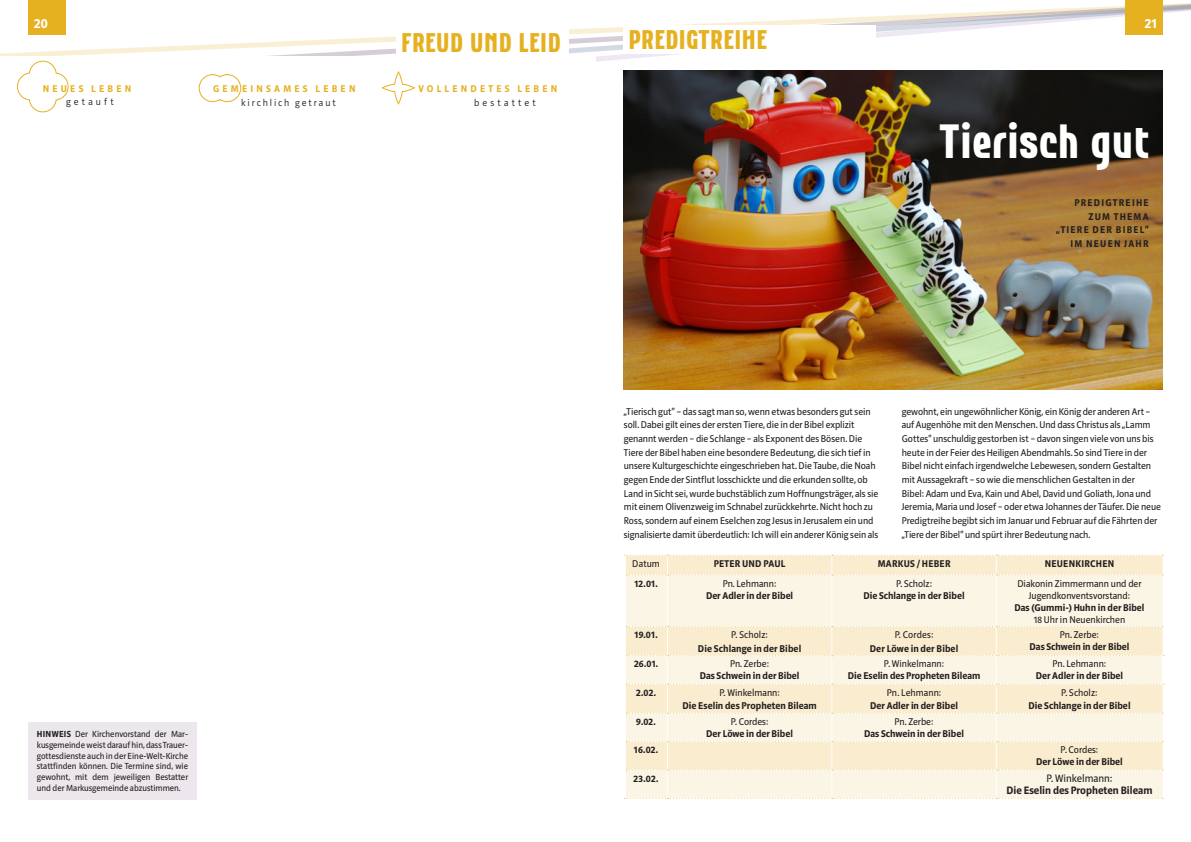
<style>
.page{position:relative;width:1191px;height:842px;background:#fff}
.page>*{position:absolute;margin:0;border:0;box-sizing:border-box;transform-origin:0 0}
.nix{font:700 48px "Kamenica";letter-spacing:-.01em;color:#fff}
.head-seite{font:700 27px "Kamenica";letter-spacing:-.015em;color:#e6b120}
.copy-fliesstext{font:700 14px "Riga";color:#fff}
.nix-2{font:700 11px "Riga";color:#231f20}
.nix-3{font:11px "Riga";color:#231f20}
.nix-4{font:10px/13.7px "Riga";letter-spacing:-.005em;color:#231f20}
.nix-5{font:700 10px "Riga";color:#231f20}
.copy-fliesstext-ohne-abstand{font:700 10px "Riga";letter-spacing:.01em;color:#231f20}
.copy-fliesstext-ohne-abstand-2{font:10px "Riga";letter-spacing:.005em;color:#231f20}
.nix-6{font:700 10px "Riga";letter-spacing:.12em;color:#231f20}
.head-klein{font:700 10px "Riga";letter-spacing:.32em;color:#e6b120}
.head-klein-2{font:300 10px "Riga";letter-spacing:.195em;color:#231f20}
.head-klein-3{font:300 10px "Riga";letter-spacing:.315em;color:#231f20}
.head-klein-4{font:300 10px "Riga";letter-spacing:.31em;color:#231f20}
.head-tabelle_9pt{font:9px/10.8px "Riga";color:#231f20;text-align:justify}
.s1{font-weight:700}
</style>
<div class="page">
<svg style="left:0;top:0;width:1191px;height:99px"></svg>
<div style="left:0;top:57px;width:595px;height:60px;background:#fff"></div>
<svg style="left:17px;top:61px;width:52px;height:51px"></svg>
<svg style="left:381px;top:71px;width:34px;height:34px"></svg>
<div style="left:28px;top:722px;width:169px;height:77px;background:#ebe7ec"></div>
<div style="left:28px;top:0;width:38px;height:34px;background:#e6b120"></div>
<div style="left:396px;top:28px;width:172px;height:29px;background:#fff"></div>
<div style="left:1125px;top:0;width:37px;height:34px;background:#e6b120"></div>
<div style="left:623px;top:25px;width:253px;height:29px;background:#fff"></div>
<svg style="left:199px;top:74px;width:42px;height:28px"></svg>
<div style="left:626px;top:575px;width:536px;height:51px;background:#fbf5e5"></div>
<svg style="left:624px;top:555px;width:539px;height:20px"></svg>
<hr style="left:667px;top:575px;width:1px;height:51px;background:#fff">
<hr style="left:831px;top:575px;width:1px;height:51px;background:#fff">
<hr style="left:995px;top:575px;width:1px;height:51px;background:#fff">
<svg style="left:624px;top:626px;width:540px;height:173px"></svg>
<img style="left:624px;top:71px;width:538px;height:319px">
<h3 class="copy-fliesstext" style="left:34px;top:16px;width:15px">20</h3>
<p class="head-klein" style="left:43px;top:83px;width:90px">NEUES LEBEN</p>
<p class="head-klein-4" style="left:66px;top:97px;width:49px">getauft</p>
<p class="head-klein" style="left:213px;top:83px;width:144px">GEMEINSAMES LEBEN</p>
<p class="head-klein-2" style="left:241px;top:97px;width:96px">kirchlich getraut</p>
<p class="head-seite" style="left:400px;top:28px;width:162px">FREUD UND LEID</p>
<p class="head-klein" style="left:418px;top:83px;width:140px">VOLLENDETES LEBEN</p>
<p class="head-klein-3" style="left:474px;top:97px;width:63px">bestattet</p>
<p class="head-seite" style="left:628px;top:25px;width:141px">PREDIGTREIHE</p>
<p class="copy-fliesstext" style="left:1144px;top:16px;width:14px">21</p>
<p class="nix" style="left:939px;top:115px;width:210px">Tierisch gut</p>
<p class="nix-6" style="left:1074px;top:197px;width:76px">PREDIGTREIHE</p>
<p class="nix-6" style="left:1088px;top:211px;width:62px">ZUM THEMA</p>
<p class="nix-6" style="left:1056px;top:224px;width:94px">„TIERE DER BIBEL“</p>
<p class="nix-6" style="left:1070px;top:238px;width:79px">IM NEUEN JAHR</p>
<p class="head-tabelle_9pt" style="left:37px;top:729px;width:153px"><span class="s1">HINWEIS</span> Der Kirchenvorstand der Mar&shy;kusgemeinde weist darauf hin, dass Trauer&shy;gottesdienste auch in der Eine-Welt-Kirche stattfinden können. Die Termine sind, wie gewohnt, mit dem jeweiligen Bestatter und der Markusgemeinde abzustimmen.</p>
<p class="nix-4" style="left:624px;top:405px;width:256px">„Tierisch gut“ – das sagt man so, wenn etwas besonders gut sein soll. Dabei gilt eines der ersten Tiere, die in der Bibel explizit genannt werden – die Schlange – als Exponent des Bösen. Die Tiere der Bibel haben eine besondere Bedeutung, die sich tief in unsere Kulturgeschichte eingeschrieben hat. Die Taube, die Noah gegen Ende der Sintflut losschickte und die erkunden sollte, ob Land in Sicht sei, wurde buchstäblich zum Hoffnungsträger, als sie mit einem Olivenzweig im Schnabel zurückkehrte. Nicht hoch zu Ross, sondern auf einem Eselchen zog Jesus in Jerusalem ein und signalisierte damit überdeutlich: Ich will ein anderer König sein als</p>
<p class="nix-4" style="left:901px;top:405px;width:261px">gewohnt, ein ungewöhnlicher König, ein König der anderen Art – auf Augenhöhe mit den Menschen. Und dass Christus als „Lamm Gottes“ unschuldig gestorben ist – davon singen viele von uns bis heute in der Feier des Heiligen Abendmahls. So sind Tiere in der Bibel nicht einfach irgendwelche Lebewesen, sondern Gestalten mit Aussagekraft – so wie die menschlichen Gestalten in der<br>Bibel: Adam und Eva, Kain und Abel, David und Goliath, Jona und Jeremia, Maria und Josef – oder etwa Johannes der Täufer. Die neue Predigtreihe begibt sich im Januar und Februar auf die Fährten der „Tiere der Bibel“ und spürt ihrer Bedeutung nach.</p>
<p class="copy-fliesstext-ohne-abstand-2" style="left:632px;top:558px;width:29px">Datum</p>
<p class="copy-fliesstext-ohne-abstand" style="left:714px;top:558px;width:73px">PETER UND PAUL</p>
<p class="copy-fliesstext-ohne-abstand" style="left:877px;top:558px;width:74px">MARKUS / HEBER</p>
<p class="copy-fliesstext-ohne-abstand" style="left:1044px;top:558px;width:71px">NEUENKIRCHEN</p>
<p class="copy-fliesstext-ohne-abstand" style="left:634px;top:578px;width:25px">12.01.</p>
<p class="nix-4" style="left:722px;top:577px;width:55px">Pn. Lehmann:</p>
<p class="nix-5" style="left:706px;top:590px;width:89px">Der Adler in der Bibel</p>
<p class="nix-4" style="left:896px;top:577px;width:38px">P. Scholz:</p>
<p class="nix-5" style="left:863px;top:590px;width:103px">Die Schlange in der Bibel</p>
<p class="nix-4" style="left:1017px;top:577px;width:126px;line-height:12px;text-align:center">Diakonin Zimmermann und der<br>Jugendkonventsvorstand:</p>
<p class="nix-5" style="left:1014px;top:602px;width:132px">Das (Gummi-) Huhn in der Bibel</p>
<p class="nix-4" style="left:1033px;top:613px;width:93px">18 Uhr in Neuenkirchen</p>
<p class="copy-fliesstext-ohne-abstand" style="left:634px;top:629px;width:25px">19.01.</p>
<p class="copy-fliesstext-ohne-abstand-2" style="left:731px;top:629px;width:38px">P. Scholz:</p>
<p class="copy-fliesstext-ohne-abstand" style="left:698px;top:643px;width:105px">Die Schlange in der Bibel</p>
<p class="copy-fliesstext-ohne-abstand-2" style="left:894px;top:629px;width:40px">P. Cordes:</p>
<p class="copy-fliesstext-ohne-abstand" style="left:870px;top:643px;width:90px">Der Löwe in der Bibel</p>
<p class="nix-4" style="left:1060px;top:628px;width:40px">Pn. Zerbe:</p>
<p class="nix-5" style="left:1029px;top:641px;width:101px">Das Schwein in der Bibel</p>
<p class="copy-fliesstext-ohne-abstand" style="left:634px;top:658px;width:25px">26.01.</p>
<p class="nix-4" style="left:730px;top:657px;width:40px">Pn. Zerbe:</p>
<p class="nix-5" style="left:699px;top:670px;width:101px">Das Schwein in der Bibel</p>
<p class="nix-4" style="left:884px;top:657px;width:62px">P. Winkelmann:</p>
<p class="nix-5" style="left:847px;top:670px;width:134px">Die Eselin des Propheten Bileam</p>
<p class="nix-4" style="left:1052px;top:657px;width:55px">Pn. Lehmann:</p>
<p class="nix-5" style="left:1035px;top:670px;width:89px">Der Adler in der Bibel</p>
<p class="copy-fliesstext-ohne-abstand" style="left:636px;top:687px;width:21px">2.02.</p>
<p class="copy-fliesstext-ohne-abstand-2" style="left:719px;top:687px;width:62px">P. Winkelmann:</p>
<p class="copy-fliesstext-ohne-abstand" style="left:682px;top:700px;width:136px">Die Eselin des Propheten Bileam</p>
<p class="copy-fliesstext-ohne-abstand-2" style="left:887px;top:687px;width:56px">Pn. Lehmann:</p>
<p class="copy-fliesstext-ohne-abstand" style="left:870px;top:700px;width:89px">Der Adler in der Bibel</p>
<p class="copy-fliesstext-ohne-abstand-2" style="left:1061px;top:687px;width:38px">P. Scholz:</p>
<p class="copy-fliesstext-ohne-abstand" style="left:1028px;top:700px;width:104px">Die Schlange in der Bibel</p>
<p class="copy-fliesstext-ohne-abstand" style="left:636px;top:716px;width:21px">9.02.</p>
<p class="nix-4" style="left:730px;top:715px;width:39px">P. Cordes:</p>
<p class="nix-5" style="left:706px;top:728px;width:88px">Der Löwe in der Bibel</p>
<p class="nix-4" style="left:894px;top:715px;width:40px">Pn. Zerbe:</p>
<p class="nix-5" style="left:864px;top:728px;width:101px">Das Schwein in der Bibel</p>
<p class="copy-fliesstext-ohne-abstand" style="left:634px;top:744px;width:26px">16.02.</p>
<p class="nix-4" style="left:1060px;top:743px;width:39px">P. Cordes:</p>
<p class="nix-5" style="left:1036px;top:756px;width:88px">Der Löwe in der Bibel</p>
<p class="copy-fliesstext-ohne-abstand" style="left:633px;top:772px;width:26px">23.02.</p>
<p class="nix-3" style="left:1046px;top:773px;width:68px">P. Winkelmann:</p>
<p class="nix-2" style="left:1006px;top:784px;width:147px">Die Eselin des Propheten Bileam</p>
</div>
